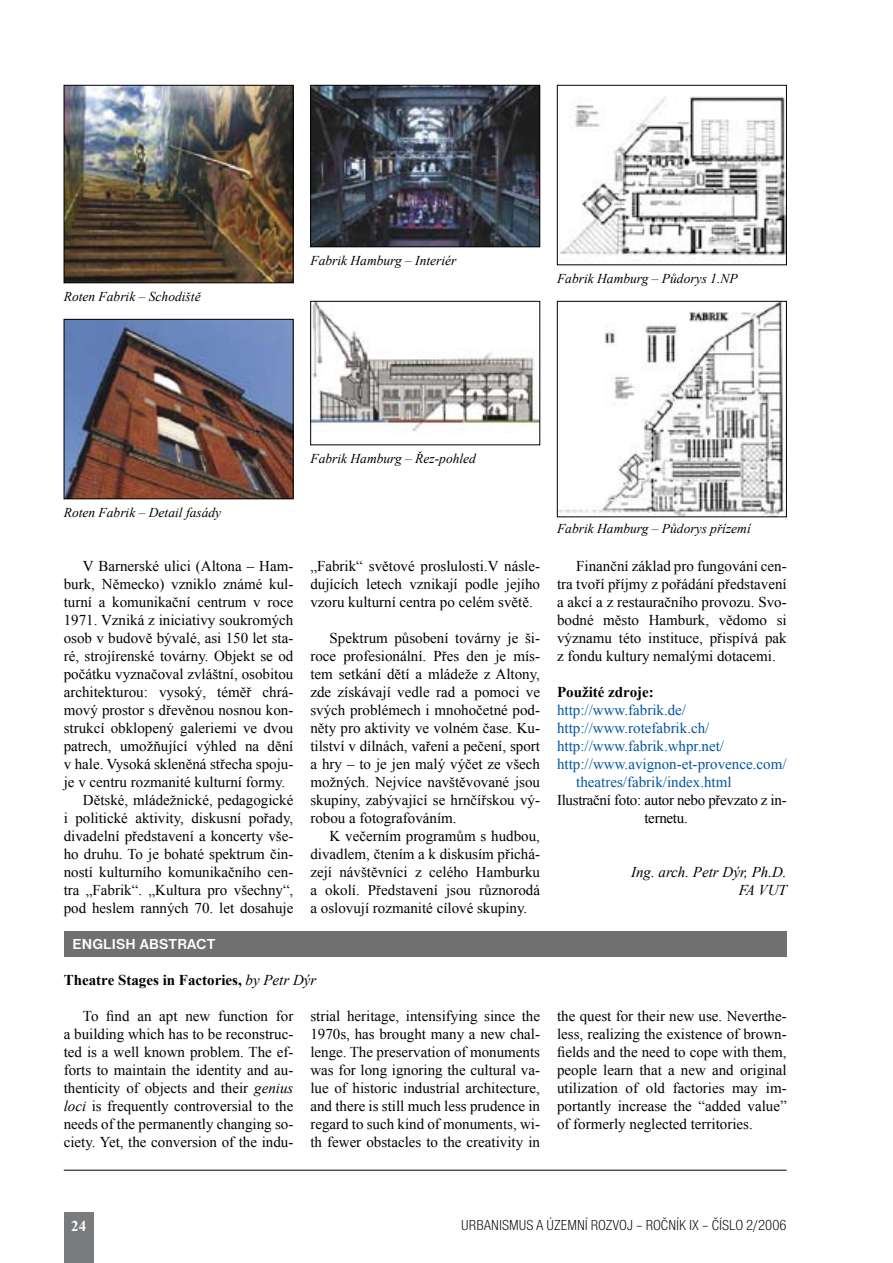
<style>
.page{position:relative;width:893px;height:1263px;background:#fff}
.page>*{position:absolute;margin:0;border:0;box-sizing:border-box;transform-origin:0 0}
.t1{font:15px/18px "Times New Roman";color:#000;text-align:justify}
.t2{font:15px "Times New Roman";color:#00559d}
.t3{font:700 15px "Times New Roman";color:#000}
.t4{font:15px "Nimbus Sans DOT Ligh Cond";color:#000}
.t5{font:italic 15px/18px "Times New Roman";color:#000;text-align:right}
.t6{font:700 15px "Nimbus Sans DOT";color:#fff}
.t7{font:700 15px "Times New Roman";color:#fff}
.t8{font:italic 13.5px "Times New Roman";color:#000}
.s1{font-weight:400;font-style:italic}
.s2{font-style:italic}
</style>
<div class="page">
<hr style="left:64px;top:1170px;width:723px;height:1px;background:#000">
<div style="left:64px;top:1212px;width:30px;height:51px;background:#7a7b7d"></div>
<img style="left:66px;top:87px;width:225px;height:194px">
<div style="left:64px;top:85px;width:229px;height:198px;border:1px solid #000"></div>
<img style="left:66px;top:321px;width:225px;height:176px">
<div style="left:64px;top:319px;width:229px;height:180px;border:1px solid #000"></div>
<img style="left:312px;top:303px;width:226px;height:129px">
<div style="left:310px;top:301px;width:230px;height:144px;border:1px solid #000"></div>
<img style="left:559px;top:303px;width:226px;height:212px">
<div style="left:557px;top:301px;width:230px;height:216px;border:1px solid #000"></div>
<img style="left:559px;top:96px;width:226px;height:163px">
<div style="left:557px;top:85px;width:230px;height:180px;border:1px solid #000"></div>
<img style="left:312px;top:87px;width:226px;height:158px">
<div style="left:310px;top:85px;width:230px;height:162px;border:1px solid #000"></div>
<div style="left:64px;top:931px;width:723px;height:25px;background:#707072"></div>
<p class="t8" style="left:64px;top:287px;width:138px">Roten Fabrik – Schodiště</p>
<p class="t8" style="left:310px;top:251px;width:148px">Fabrik Hamburg – Interiér</p>
<p class="t8" style="left:557px;top:269px;width:182px">Fabrik Hamburg – Půdorys 1.NP</p>
<p class="t8" style="left:64px;top:503px;width:159px">Roten Fabrik – Detail fasády</p>
<p class="t1" style="left:83px;top:557px;width:212px">VB arnerské ulici (Altona – Ham-</p>
<p class="t1" style="left:64px;top:575px;width:231px">burk, Německo) vzniklo známé kul-</p>
<p class="t1" style="left:64px;top:593px;width:231px">turní a komunikační centrum v roce</p>
<p class="t1" style="left:64px;top:611px;width:231px">1971. Vzniká z iniciativy soukromých</p>
<p class="t1" style="left:64px;top:629px;width:231px">osob v budově bývalé, asi 150 let sta-</p>
<p class="t1" style="left:64px;top:647px;width:231px">ré, strojírenské továrny. Objekt se od</p>
<p class="t1" style="left:64px;top:665px;width:231px">počátku vyznačoval zvláštní, osobitou</p>
<p class="t1" style="left:64px;top:683px;width:231px">architekturou: vysoký, téměř chrá-</p>
<p class="t1" style="left:64px;top:701px;width:231px">mový prostor s dřevěnou nosnou kon-</p>
<p class="t1" style="left:64px;top:719px;width:231px">strukcí obklopený galeriemi ve dvou</p>
<p class="t1" style="left:64px;top:737px;width:231px">patrech, umožňující výhled na dění</p>
<p class="t1" style="left:64px;top:755px;width:231px">v hale. Vysoká skleněná střecha spoju-</p>
<p class="t1" style="left:64px;top:773px;width:223px">je v centru rozmanité kulturní formy.</p>
<p class="t1" style="left:83px;top:791px;width:212px">Dětské, mládežnické, pedagogické</p>
<p class="t1" style="left:64px;top:809px;width:231px">i politické aktivity, diskusní pořady,</p>
<p class="t1" style="left:64px;top:827px;width:231px">divadelní představení a koncerty vše-</p>
<p class="t1" style="left:64px;top:845px;width:231px">ho druhu. To je bohaté spektrum čin-</p>
<p class="t1" style="left:64px;top:863px;width:231px">ností kulturního komunikačního cen-</p>
<p class="t1" style="left:64px;top:881px;width:231px">tra „Fabrik“. „Kultura pro všechny“,</p>
<p class="t1" style="left:64px;top:899px;width:231px">pod heslem ranných 70. let dosahuje</p>
<p class="t6" style="left:72px;top:936px;width:40px">ENGLISH</p>
<p class="t6" style="left:140px;top:936px;width:11px">ABSTRACT</p>
<p class="t8" style="left:310px;top:449px;width:167px">Fabrik Hamburg – Řez-pohled</p>
<p class="t1" style="left:310px;top:557px;width:231px">„Fabrik“ světové proslulosti.V násle&shy;dujících letech vznikají podle jejího vzoru kulturní centra po celém světě.</p>
<p class="t1" style="left:310px;top:629px;width:231px;text-indent:19px">Spektrum působení továrny je ši&shy;roce profesionální. Přes den je mís&shy;tem setkání dětí a mládeže z Altony, zde získávají vedle rad a pomoci ve svých problémech i mnohočetné pod&shy;něty pro aktivity ve volném čase. Ku&shy;tilství v dílnách, vaření a pečení, sport a hry – to je jen malý výčet ze všech možných. Nejvíce navštěvované jsou skupiny, zabývající se hrnčířskou vý&shy;robou a fotografováním.</p>
<p class="t1" style="left:310px;top:827px;width:231px;text-indent:19px">K večerním programům s hudbou, divadlem, čtením a k diskusím přichá&shy;zejí návštěvníci z celého Hamburku a okolí. Představení jsou různorodá a oslovují rozmanité cílové skupiny.</p>
<p class="t3" style="left:64px;top:970px;width:254px">Theatre Stages in Factories, <span class="s1">by Petr Dýr</span></p>
<p class="t8" style="left:557px;top:519px;width:195px">Fabrik Hamburg – Půdorys přízemí</p>
<p class="t1" style="left:557px;top:557px;width:231px;text-indent:19px">Finanční základ pro fungování cen&shy;tra tvoří příjmy z pořádání představení a akcí a z restauračního provozu. Svo&shy;bodné město Hamburk, vědomo si významu této instituce, přispívá pak z fondu kultury nemalými dotacemi.</p>
<p class="t3" style="left:557px;top:682px;width:98px">Použité zdroje:</p>
<p class="t2" style="left:557px;top:700px;width:131px">http://www.fabrik.de/</p>
<p class="t2" style="left:557px;top:718px;width:154px">http://www.rotefabrik.ch/</p>
<p class="t2" style="left:557px;top:736px;width:168px">http://www.fabrik.whpr.net/</p>
<p class="t2" style="left:557px;top:754px;width:231px">http://www.avignon-et-provence.com/</p>
<p class="t2" style="left:576px;top:772px;width:157px">theatres/fabrik/index.html</p>
<p class="t1" style="left:644px;top:791px;width:144px;text-indent:-87px">Ilustrační foto: autor nebo převzato z in&shy;ternetu.</p>
<p class="t5" style="left:631px;top:863px;width:157px">Ing. arch. Petr Dýr, Ph.D.<br>FA VUT</p>
<p class="t1" style="left:64px;top:1007px;width:231px;text-indent:19px">To find an apt new function for a building which has to be reconstruc&shy;ted is a well known problem. The ef&shy;forts to maintain the identity and au&shy;thenticity of objects and their <span class="s2">genius loci</span> is frequently controversial to the needs of the permanently changing so&shy;ciety. Yet, the conversion of the indu-</p>
<p class="t1" style="left:310px;top:1007px;width:231px">strial heritage, intensifying since the 1970s, has brought many a new chal&shy;lenge. The preservation of monuments was for long ignoring the cultural va&shy;lue of historic industrial architecture, and there is still much less prudence in regard to such kind of monuments, wi&shy;th fewer obstacles to the creativity in</p>
<p class="t1" style="left:557px;top:1007px;width:231px">the quest for their new use. Neverthe&shy;less, realizing the existence of brown&shy;fields and the need to cope with them, people learn that a new and original utilization of old factories may im&shy;portantly increase the “added value” of formerly neglected territories.</p>
<p class="t7" style="left:71px;top:1215px;width:16px">24</p>
<p class="t4" style="left:461px;top:1217px;width:327px">URBANISMUS A ÚZEMNÍ ROZVOJ – ROČNÍK IX – ČÍSLO 2/2006</p>
</div>
